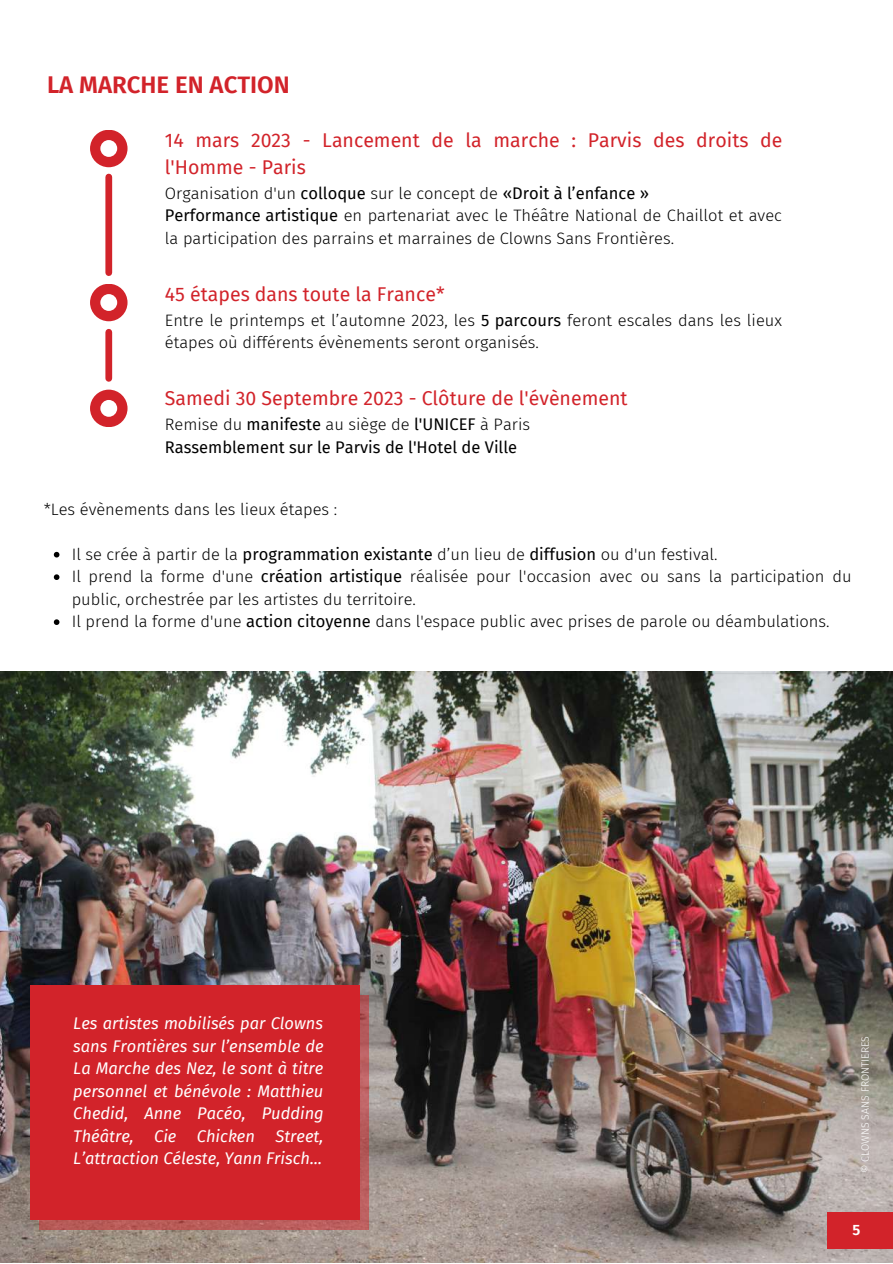
<style>
.page{position:relative;width:893px;height:1264px;background:#fff}
.page>*{position:absolute;margin:0;border:0;box-sizing:border-box;transform-origin:0 0}
.t1{font:600 24px "Fira Sans";color:#d2232a}
.t2{font:19.5px/27px "Fira Sans";color:#d2232a}
.t3{font:300 16.5px/22.5px "Fira Sans";color:#000}
.t4{font:italic 16.5px/22.5px "Fira Sans";color:#fff;text-align:justify}
.t5{font:16.5px/22.5px "Fira Sans";color:#000}
.t6{font:600 15px "Fira Sans";color:#fff}
.t7{font:300 10.5px "Fira Sans";color:#fff}
.s1{font-weight:400}
.s2{font-weight:300}
</style>
<div class="page">
<img style="left:0;top:671px;width:892px;height:591px">
<svg style="left:39px;top:995px;width:330px;height:234px;background:#ba5858"></svg>
<div style="left:30px;top:985px;width:330px;height:234px;background:#d2232a"></div>
<div style="left:826px;top:1211px;width:66px;height:37px;background:#d2232a"></div>
<svg style="left:90px;top:130px;width:37px;height:37px"></svg>
<svg style="left:54px;top:552px;width:5px;height:5px"></svg>
<svg style="left:54px;top:574px;width:5px;height:6px"></svg>
<svg style="left:54px;top:619px;width:5px;height:6px"></svg>
<svg style="left:90px;top:389px;width:37px;height:38px"></svg>
<svg style="left:90px;top:284px;width:37px;height:37px"></svg>
<div style="left:105px;top:332px;width:7px;height:46px;background:#d2232a"></div>
<div style="left:105px;top:177px;width:7px;height:96px;background:#d2232a"></div>
<h1 class="t1" style="left:47px;top:70px;width:244px">LA MARCHE EN ACTION</h1>
<p class="t2" style="left:165px;top:127px;width:619px">14 mars 2023 - Lancement de la marche : Parvis des droits de l'Homme - Paris</p>
<p class="t3" style="left:165px;top:182px;width:618px">Organisation d'un <span class="s1">colloque</span> sur le concept de <span class="s1">«Droit à l’enfance »<br>Performance artistique</span> en partenariat avec le Théâtre National de Chaillot et avec la participation des parrains et marraines de Clowns Sans Frontières.</p>
<p class="t2" style="left:165px;top:281px;width:281px">45 étapes dans toute la France*</p>
<p class="t3" style="left:165px;top:309px;width:618px">Entre le printemps et l’automne 2023, les <span class="s1">5 parcours</span> feront escales dans les lieux étapes où différents évènements seront organisés.</p>
<p class="t2" style="left:165px;top:385px;width:464px">Samedi 30 Septembre 2023 - Clôture de l'évènement</p>
<p class="t5" style="left:165px;top:413px;width:366px"><span class="s2">Remise du</span> manifeste <span class="s2">au siège de</span> l'UNICEF <span class="s2">à Paris<br></span>Rassemblement sur le Parvis de l'Hotel de Ville</p>
<p class="t3" style="left:44px;top:498px;width:295px">*Les évènements dans les lieux étapes :</p>
<p class="t3" style="left:72px;top:543px;width:781px">Il se crée à partir de la <span class="s1">programmation existante</span> d’un lieu de <span class="s1">diffusion</span> ou d'un festival.<br>Il prend la forme d'une <span class="s1">création artistique</span> réalisée pour l'occasion avec ou sans la participation du public, orchestrée par les artistes du territoire.<br>Il prend la forme d'une <span class="s1">action citoyenne</span> dans l'espace public avec prises de parole ou déambulations.</p>
<p class="t4" style="left:73px;top:1012px;width:252px">Les artistes mobilisés par Clowns sans Frontières sur l’ensemble de La Marche des Nez, le sont à titre personnel et bénévole : Matthieu Chedid, Anne Pacéo, Pudding Théâtre, Cie Chicken Street, L’attraction Céleste, Yann Frisch...</p>
<p class="t7" style="left:859px;top:1173px;width:139px;rotate:-90deg">© CLOWNS SANS FRONTIERES</p>
<p class="t6" style="left:852px;top:1220px;width:9px">5</p>
</div>
